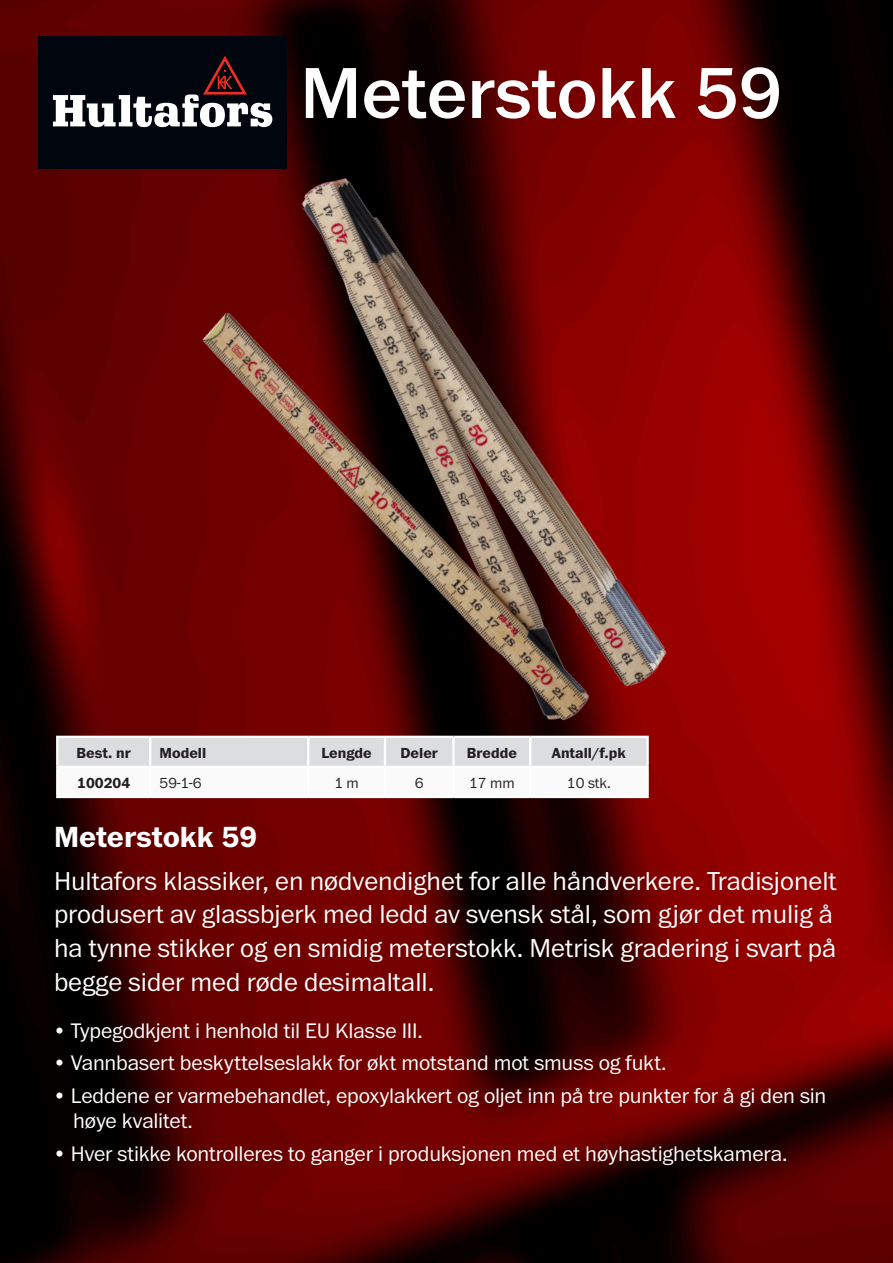
<style>
.page{position:relative;width:893px;height:1263px;background:#fff}
.page>*{position:absolute;margin:0;border:0;box-sizing:border-box;transform-origin:0 0}
.t1{font:500 74.85px "Franklin ITC Pro";color:#fff}
.t2{font:700 30.15px "Franklin ITC Pro";color:#fff}
.t3{font:300 26.85px/33.6px "Franklin ITC Pro";color:#fff}
.t4{font:300 21.9px/25.2px "Franklin ITC Pro";letter-spacing:-.01em;color:#fff}
.t5{font:700 15.15px "Franklin ITC Pro";color:#231f20}
.t6{font:300 15.15px "Franklin ITC Pro";color:#231f20}
</style>
<div class="page">
<img style="left:0;top:0;width:893px;height:1263px">
<div style="left:38px;top:36px;width:249px;height:133px;background:#01060e"></div>
<svg style="left:53px;top:56px;width:218px;height:71px"></svg>
<hr style="left:56px;top:768px;width:2px;height:28px;background:#fff">
<hr style="left:56px;top:796px;width:94px;height:2px;background:#fff">
<hr style="left:56px;top:738px;width:2px;height:28px;background:#fff">
<hr style="left:56px;top:736px;width:94px;height:2px;background:#fff">
<hr style="left:56px;top:766px;width:94px;height:2px;background:#fff">
<img style="left:62px;top:112px;width:785px;height:730px">
<h1 class="t1" style="left:300px;top:52px;width:484px">Meterstokk 59</h1>
<p class="t5" style="left:77px;top:744px;width:56px">Best. nr</p>
<p class="t5" style="left:160px;top:744px;width:48px">Modell</p>
<p class="t5" style="left:322px;top:744px;width:52px">Lengde</p>
<p class="t5" style="left:401px;top:744px;width:39px">Deler</p>
<p class="t5" style="left:467px;top:744px;width:51px">Bredde</p>
<p class="t5" style="left:552px;top:744px;width:76px">Antall/f.pk</p>
<p class="t5" style="left:77px;top:774px;width:55px">100204</p>
<p class="t6" style="left:160px;top:774px;width:43px">59-1-6</p>
<p class="t6" style="left:334px;top:774px;width:26px">1 m</p>
<p class="t6" style="left:415px;top:774px;width:10px">6</p>
<p class="t6" style="left:469px;top:774px;width:47px">17 mm</p>
<p class="t6" style="left:567px;top:774px;width:45px">10 stk.</p>
<h2 class="t2" style="left:54px;top:819px;width:205px">Meterstokk 59</h2>
<p class="t3" style="left:54px;top:865px;width:784px">Hultafors klassiker, en nødvendighet for alle håndverkere. Tradisjonelt produsert av glassbjerk med ledd av svensk stål, som gjør det mulig å ha tynne stikker og en smidig meterstokk. Metrisk gradering i svart på begge sider med røde desimaltall.</p>
<p class="t4" style="left:54px;top:1018px;width:370px">• Typegodkjent i henhold til EU Klasse III.</p>
<p class="t4" style="left:54px;top:1051px;width:614px">• Vannbasert beskyttelseslakk for økt motstand mot smuss og fukt.</p>
<p class="t4" style="left:73px;top:1084px;width:755px;text-indent:-19px">• Leddene er varmebehandlet, epoxylakkert og oljet inn på tre punkter for å gi den sin høye kvalitet.</p>
<p class="t4" style="left:54px;top:1142px;width:735px">• Hver stikke kontrolleres to ganger i produksjonen med et høyhastighetskamera.</p>
</div>
